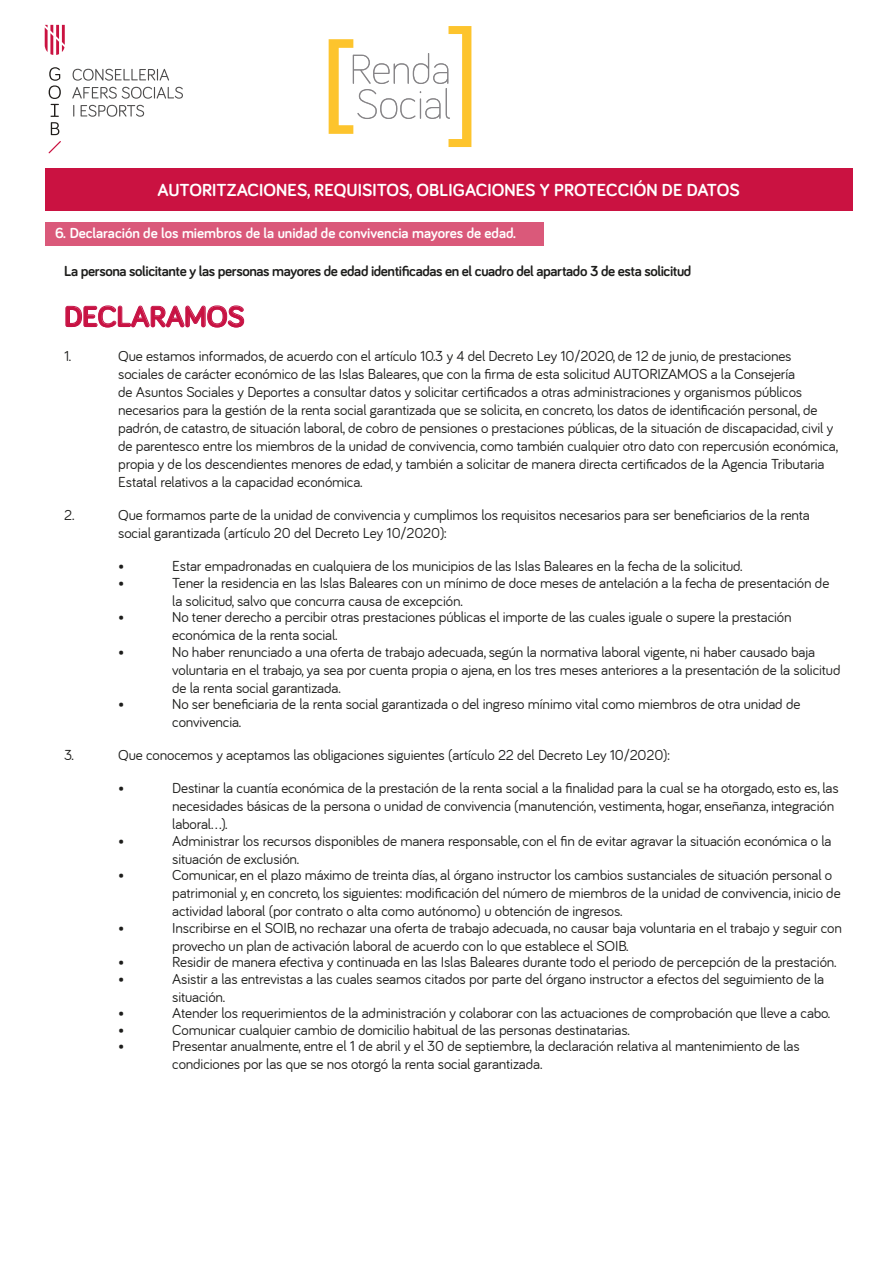
<style>
.page{position:relative;width:893px;height:1263px;background:#fff}
.page>*{position:absolute;margin:0;border:0;box-sizing:border-box;transform-origin:0 0}
.t1{font:700 30px "Bariol";letter-spacing:-.01em;color:#ca1241}
.t2{font:700 18px "Bariol";letter-spacing:.005em;color:#fff}
.t3{font:15px/18px "Bariol";letter-spacing:-.01em;color:#1d1d1b}
.t4{font:700 15px "Bariol";letter-spacing:-.025em;color:#1d1d1b}
.t5{font:700 15px "Bariol";color:#fff}
</style>
<div class="page">
<div style="left:45px;top:222px;width:498px;height:23px;background:#da597a"></div>
<svg style="left:66px;top:306px;width:178px;height:21px"></svg>
<div style="left:45px;top:169px;width:808px;height:42px;background:#ca1241"></div>
<svg style="left:73px;top:69px;width:96px;height:12px"></svg>
<svg style="left:72px;top:87px;width:111px;height:12px"></svg>
<svg style="left:73px;top:105px;width:1px;height:12px"></svg>
<svg style="left:81px;top:105px;width:63px;height:12px"></svg>
<svg style="left:49px;top:141px;width:12px;height:12px"></svg>
<svg style="left:49px;top:67px;width:12px;height:68px"></svg>
<svg style="left:45px;top:25px;width:20px;height:30px"></svg>
<svg style="left:329px;top:26px;width:142px;height:121px"></svg>
<p class="t2" style="left:158px;top:177px;width:584px">AUTORITZACIONES, REQUISITOS, OBLIGACIONES Y PROTECCIÓN DE DATOS</p>
<p class="t5" style="left:55px;top:223px;width:463px">6. Declaración de los miembros de la unidad de convivencia mayores de edad.</p>
<p class="t4" style="left:64px;top:260px;width:629px">La persona solicitante y las personas mayores de edad identificadas en el cuadro del apartado 3 de esta solicitud</p>
<h1 class="t1" style="left:64px;top:296px;width:182px">DECLARAMOS</h1>
<p class="t3" style="left:64px;top:347px;width:8px">1.</p>
<p class="t3" style="left:118px;top:347px;width:721px">Que estamos informados, de acuerdo con el artículo 10.3 y 4 del Decreto Ley 10/2020, de 12 de junio, de prestaciones sociales de carácter económico de las Islas Baleares, que con la firma de esta solicitud AUTORIZAMOS a la Consejería<br>de Asuntos Sociales y Deportes a consultar datos y solicitar certificados a otras administraciones y organismos públicos necesarios para la gestión de la renta social garantizada que se solicita, en concreto, los datos de identificación personal, de padrón, de catastro, de situación laboral, de cobro de pensiones o prestaciones públicas, de la situación de discapacidad, civil y de parentesco entre los miembros de la unidad de convivencia, como también cualquier otro dato con repercusión económica, propia y de los descendientes menores de edad, y también a solicitar de manera directa certificados de la Agencia Tributaria Estatal relativos a la capacidad económica.</p>
<p class="t3" style="left:64px;top:506px;width:12px">2.</p>
<p class="t3" style="left:118px;top:506px;width:693px">Que formamos parte de la unidad de convivencia y cumplimos los requisitos necesarios para ser beneficiarios de la renta social garantizada (artículo 20 del Decreto Ley 10/2020):</p>
<p class="t3" style="left:118px;top:557px;width:8px">•</p>
<p class="t3" style="left:172px;top:557px;width:572px">Estar empadronadas en cualquiera de los municipios de las Islas Baleares en la fecha de la solicitud.</p>
<p class="t3" style="left:118px;top:573px;width:8px">•</p>
<p class="t3" style="left:172px;top:573px;width:659px">Tener la residencia en las Islas Baleares con un mínimo de doce meses de antelación a la fecha de presentación de la solicitud, salvo que concurra causa de excepción.</p>
<p class="t3" style="left:118px;top:608px;width:8px">•</p>
<p class="t3" style="left:172px;top:608px;width:621px">No tener derecho a percibir otras prestaciones públicas el importe de las cuales iguale o supere la prestación económica de la renta social.</p>
<p class="t3" style="left:118px;top:642px;width:8px">•</p>
<p class="t3" style="left:172px;top:642px;width:670px">No haber renunciado a una oferta de trabajo adecuada, según la normativa laboral vigente, ni haber causado baja voluntaria en el trabajo, ya sea por cuenta propia o ajena, en los tres meses anteriores a la presentación de la solicitud de la renta social garantizada.</p>
<p class="t3" style="left:118px;top:695px;width:8px">•</p>
<p class="t3" style="left:172px;top:695px;width:630px">No ser beneficiaria de la renta social garantizada o del ingreso mínimo vital como miembros de otra unidad de convivencia.</p>
<p class="t3" style="left:64px;top:746px;width:11px">3.</p>
<p class="t3" style="left:118px;top:746px;width:553px">Que conocemos y aceptamos las obligaciones siguientes (artículo 22 del Decreto Ley 10/2020):</p>
<p class="t3" style="left:118px;top:779px;width:8px">•</p>
<p class="t3" style="left:172px;top:779px;width:668px">Destinar la cuantía económica de la prestación de la renta social a la finalidad para la cual se ha otorgado, esto es, las necesidades básicas de la persona o unidad de convivencia (manutención, vestimenta, hogar, enseñanza, integración laboral…).</p>
<p class="t3" style="left:118px;top:831px;width:8px">•</p>
<p class="t3" style="left:172px;top:831px;width:661px">Administrar los recursos disponibles de manera responsable, con el fin de evitar agravar la situación económica o la situación de exclusión.</p>
<p class="t3" style="left:118px;top:866px;width:8px">•</p>
<p class="t3" style="left:172px;top:866px;width:670px">Comunicar, en el plazo máximo de treinta días, al órgano instructor los cambios sustanciales de situación personal o patrimonial y, en concreto, los siguientes: modificación del número de miembros de la unidad de convivencia, inicio de actividad laboral (por contrato o alta como autónomo) u obtención de ingresos.</p>
<p class="t3" style="left:118px;top:918px;width:8px">•</p>
<p class="t3" style="left:172px;top:918px;width:671px">Inscribirse en el SOIB, no rechazar una oferta de trabajo adecuada, no causar baja voluntaria en el trabajo y seguir con provecho un plan de activación laboral de acuerdo con lo que establece el SOIB.</p>
<p class="t3" style="left:118px;top:953px;width:8px">•</p>
<p class="t3" style="left:172px;top:953px;width:666px">Residir de manera efectiva y continuada en las Islas Baleares durante todo el periodo de percepción de la prestación.</p>
<p class="t3" style="left:118px;top:969px;width:8px">•</p>
<p class="t3" style="left:172px;top:969px;width:654px">Asistir a las entrevistas a las cuales seamos citados por parte del órgano instructor a efectos del seguimiento de la situación.</p>
<p class="t3" style="left:118px;top:1004px;width:8px">•</p>
<p class="t3" style="left:172px;top:1004px;width:659px">Atender los requerimientos de la administración y colaborar con las actuaciones de comprobación que lleve a cabo.</p>
<p class="t3" style="left:118px;top:1020px;width:8px">•</p>
<p class="t3" style="left:172px;top:1020px;width:459px">Comunicar cualquier cambio de domicilio habitual de las personas destinatarias.</p>
<p class="t3" style="left:118px;top:1037px;width:8px">•</p>
<p class="t3" style="left:172px;top:1037px;width:629px">Presentar anualmente, entre el 1 de abril y el 30 de septiembre, la declaración relativa al mantenimiento de las condiciones por las que se nos otorgó la renta social garantizada.</p>
</div>
